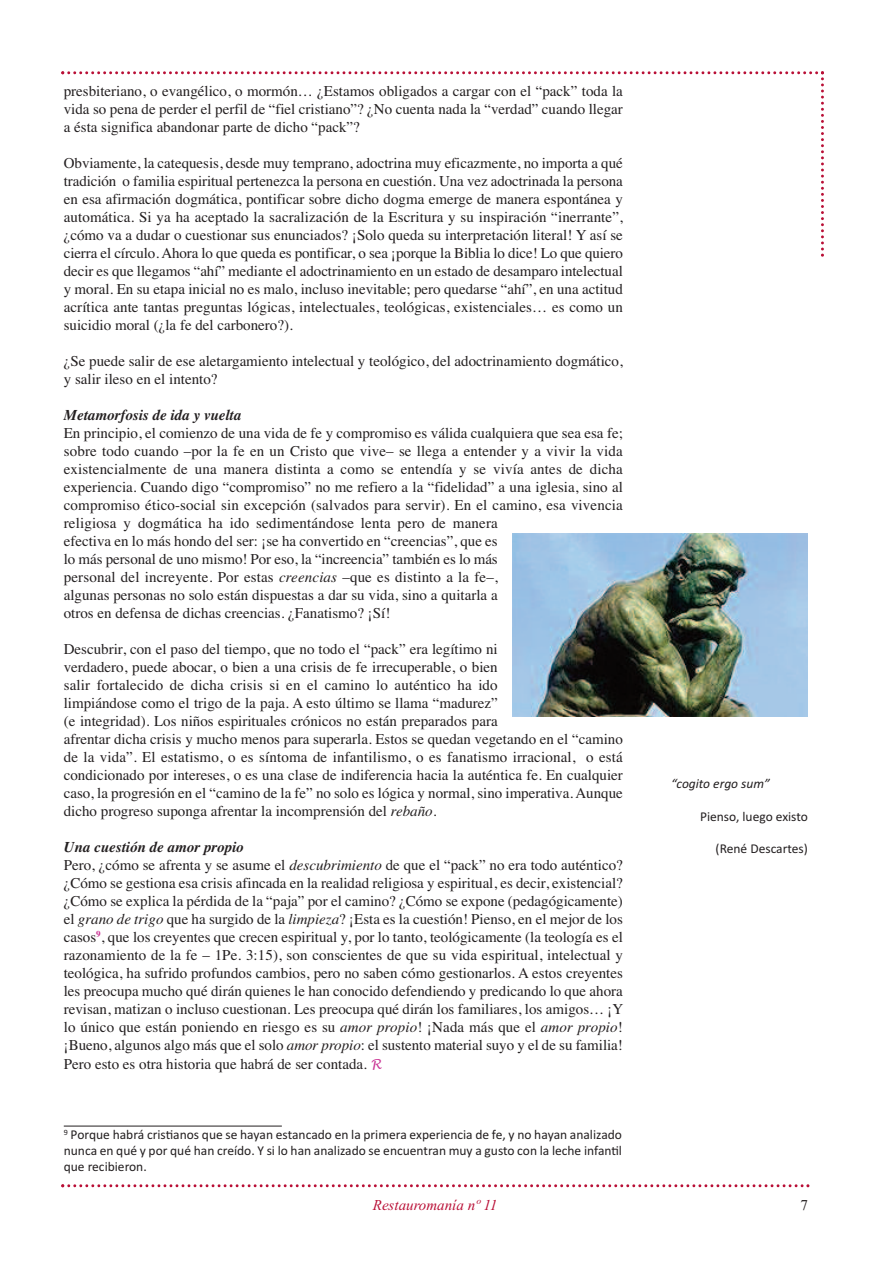
<style>
.page{position:relative;width:893px;height:1263px;background:#fff}
.page>*{position:absolute;margin:0;border:0;box-sizing:border-box;transform-origin:0 0}
.t1{font:15px/18px "Times";color:#231f20}
.t2{font:italic 700 15px "Times";color:#231f20}
.t3{font:italic 15px "Times New Roman";color:#b90f36}
.t4{font:15px "Times New Roman";color:#231f20}
.t5{font:13.5px/16.2px "Calibri";color:#231f20;text-align:justify}
.t6{font:italic 13.5px "Calibri";color:#231f20}
.s1{font-style:italic}
.s2{font-weight:700;font-style:italic}
.s3{font-family:"Lucida Handwriting";font-style:italic;font-size:13.5px;color:#ca3595}
</style>
<div class="page">
<svg style="left:61px;top:1184px;width:748px;height:3px"></svg>
<svg style="left:61px;top:71px;width:763px;height:186px"></svg>
<img style="left:513px;top:533px;width:295px;height:183px">
<hr style="left:64px;top:1126px;width:218px;height:1px;background:#231f20">
<p class="t1" style="left:64px;top:82px;width:561px;text-align:justify">presbiteriano, o evangélico, o mormón… ¿Estamos obligados a cargar con el “pack” toda la vida so pena de perder el perfil de “fiel cristiano”? ¿No cuenta nada la “verdad” cuando llegar a ésta significa abandonar parte de dicho “pack”?</p>
<p class="t1" style="left:64px;top:154px;width:561px;text-align:justify">Obviamente, la catequesis, desde muy temprano, adoctrina muy eficazmente, no importa a qué tradición o familia espiritual pertenezca la persona en cuestión. Una vez adoctrinada la persona en esa afirmación dogmática, pontificar sobre dicho dogma emerge de manera espontánea y automática. Si ya ha aceptado la sacralización de la Escritura y su inspiración “inerrante”, ¿cómo va a dudar o cuestionar sus enunciados? ¡Solo queda su interpretación literal! Y así se cierra el círculo. Ahora lo que queda es pontificar, o sea ¡porque la Biblia lo dice! Lo que quiero decir es que llegamos “ahí” mediante el adoctrinamiento en un estado de desamparo intelectual y moral. En su etapa inicial no es malo, incluso inevitable; pero quedarse “ahí”, en una actitud acrítica ante tantas preguntas lógicas, intelectuales, teológicas, existenciales… es como un suicidio moral (¿la fe del carbonero?).</p>
<p class="t1" style="left:64px;top:352px;width:561px">¿Se puede salir de ese aletargamiento intelectual y teológico, del adoctrinamiento dogmático, y salir ileso en el intento?</p>
<p class="t2" style="left:64px;top:406px;width:179px">Metamorfosis de ida y vuelta</p>
<p class="t1" style="left:64px;top:424px;width:561px">En principio, el comienzo de una vida de fe y compromiso es válida cualquiera que sea esa fe; sobre todo cuando –por la fe en un Cristo que vive– se llega a entender y a vivir la vida existencialmente de una manera distinta a como se entendía y se vivía antes de dicha experiencia. Cuando digo “compromiso” no me refiero a la “fidelidad” a una iglesia, sino al compromiso ético-social sin excepción (salvados para servir). En el camino, esa vivencia religiosa y dogmática ha ido sedimentándose lenta pero de manera<br>efectiva en lo más hondo del ser: ¡se ha convertido en “creencias”, que es<br>lo más personal de uno mismo! Por eso, la “increencia” también es lo más<br>personal del increyente. Por estas <span class="s1">creencias</span> –que es distinto a la fe–,<br>algunas personas no solo están dispuestas a dar su vida, sino a quitarla a<br>otros en defensa de dichas creencias. ¿Fanatismo? ¡Sí!</p>
<p class="t1" style="left:64px;top:640px;width:561px">Descubrir, con el paso del tiempo, que no todo el “pack” era legítimo ni<br>verdadero, puede abocar, o bien a una crisis de fe irrecuperable, o bien<br>salir fortalecido de dicha crisis si en el camino lo auténtico ha ido<br>limpiándose como el trigo de la paja. A esto último se llama “madurez”<br>(e integridad). Los niños espirituales crónicos no están preparados para<br>afrentar dicha crisis y mucho menos para superarla. Estos se quedan vegetando en el “camino de la vida”. El estatismo, o es síntoma de infantilismo, o es fanatismo irracional, o está condicionado por intereses, o es una clase de indiferencia hacia la auténtica fe. En cualquier caso, la progresión en el “camino de la fe” no solo es lógica y normal, sino imperativa. Aunque dicho progreso suponga afrentar la incomprensión del <span class="s1">rebaño</span>.</p>
<p class="t1" style="left:64px;top:838px;width:561px"><span class="s2">Una cuestión de amor propio<br></span>Pero, ¿cómo se afrenta y se asume el <span class="s1">descubrimiento</span> de que el “pack” no era todo auténtico? ¿Cómo se gestiona esa crisis afincada en la realidad religiosa y espiritual, es decir, existencial? ¿Cómo se explica la pérdida de la “paja” por el camino? ¿Cómo se expone (pedagógicamente) el <span class="s1">grano de trigo</span> que ha surgido de la <span class="s1">limpieza</span>? ¡Esta es la cuestión! Pienso, en el mejor de los casos<sup>9</sup>, que los creyentes que crecen espiritual y, por lo tanto, teológicamente (la teología es el razonamiento de la fe – 1Pe. 3:15), son conscientes de que su vida espiritual, intelectual y teológica, ha sufrido profundos cambios, pero no saben cómo gestionarlos. A estos creyentes les preocupa mucho qué dirán quienes le han conocido defendiendo y predicando lo que ahora revisan, matizan o incluso cuestionan. Les preocupa qué dirán los familiares, los amigos… ¡Y lo único que están poniendo en riesgo es su <span class="s1">amor propio</span>! ¡Nada más que el <span class="s1">amor propio</span>! ¡Bueno, algunos algo más que el solo <span class="s1">amor propio</span>: el sustento material suyo y el de su familia!<br>Pero esto es otra historia que habrá de ser contada. <span class="s3">R</span></p>
<p class="t5" style="left:64px;top:1126px;width:560px"><sup>9</sup> Porque habrá cristianos que se hayan estancado en la primera experiencia de fe, y no hayan analizado nunca en qué y por qué han creído. Y si lo han analizado se encuentran muy a gusto con la leche infantil que recibieron.</p>
<p class="t6" style="left:671px;top:776px;width:100px">“cogito ergo sum”</p>
<p class="t5" style="left:700px;top:808px;width:109px">Pienso, luego existo</p>
<p class="t5" style="left:716px;top:840px;width:94px">(René Descartes)</p>
<p class="t3" style="left:373px;top:1196px;width:126px">Restauromanía nº 11</p>
<p class="t4" style="left:800px;top:1196px;width:9px">7</p>
</div>
